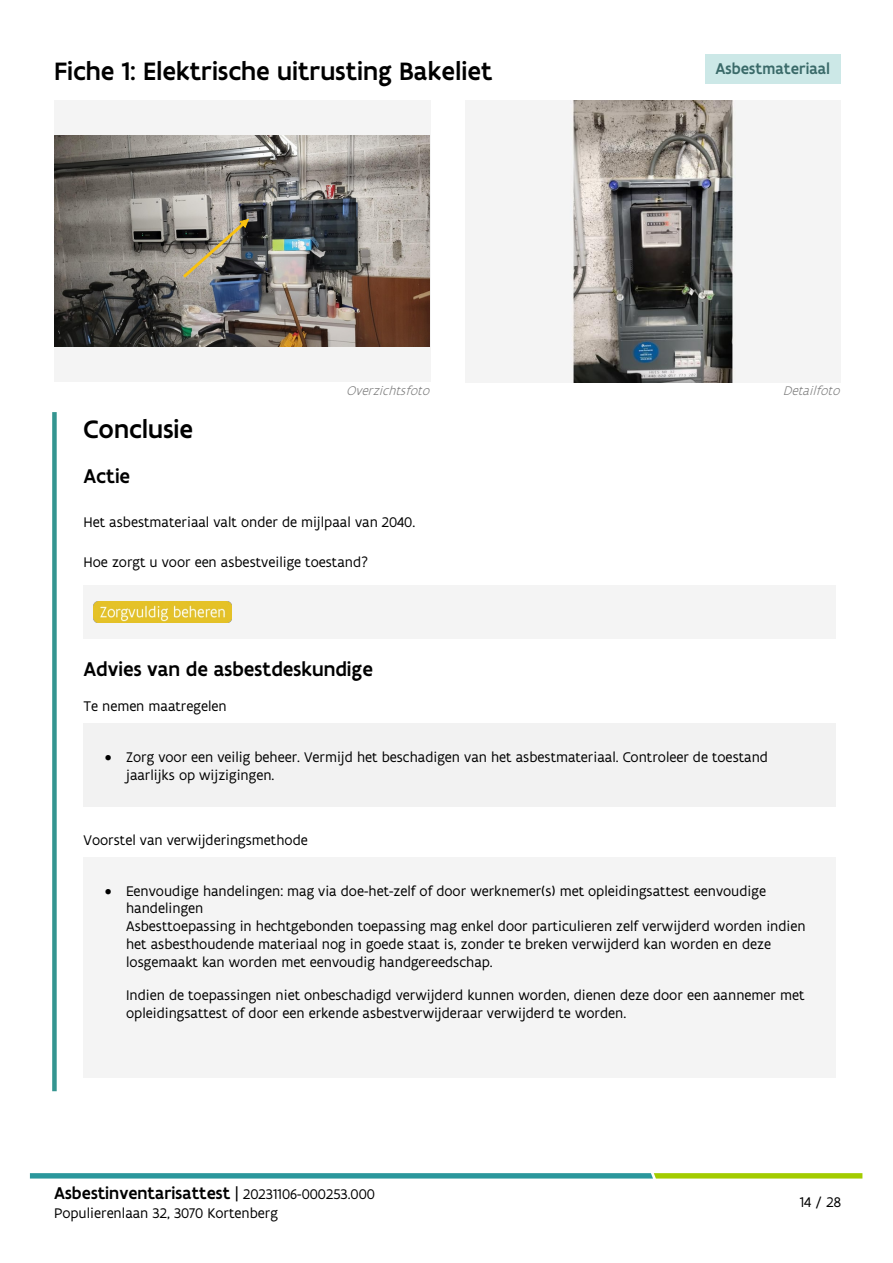
<style>
.page{position:relative;width:893px;height:1263px;background:#fff}
.page>*{position:absolute;margin:0;border:0;box-sizing:border-box;transform-origin:0 0}
.t1{font:500 27px "Flanders Art Sans";color:#000}
.t2{font:500 21px "Flanders Art Sans";color:#000}
.t3{font:500 18px "Flanders Art Sans";color:#000}
.t4{font:500 16.5px "Flanders Art Sans";letter-spacing:-.005em;color:#3a6a69}
.t5{font:15px/17.9px "Flanders Art Sans";color:#000}
.t6{font:italic 300 13.5px "Flanders Art Sans";color:#808080}
.s1{font-weight:400}
.s2{font-weight:400;font-size:15px}
</style>
<div class="page">
<svg style="left:30px;top:1173px;width:832px;height:5px;background:#4ea779"></svg>
<div style="left:705px;top:54px;width:136px;height:30px;background:#cce8e7"></div>
<div style="left:54px;top:101px;width:376px;height:281px;background:#f4f4f4"></div>
<div style="left:83px;top:586px;width:753px;height:53px;background:#f4f4f4"></div>
<div style="left:83px;top:723px;width:753px;height:84px;background:#f2f2f2"></div>
<div style="left:83px;top:857px;width:753px;height:221px;background:#f4f4f4"></div>
<img style="left:54px;top:136px;width:376px;height:211px">
<svg style="left:184px;top:219px;width:65px;height:58px;background:#888172"></svg>
<img style="left:465px;top:101px;width:376px;height:281px">
<div style="left:52px;top:412px;width:5px;height:679px;background:#349590"></div>
<img style="left:94px;top:602px;width:137px;height:21px">
<h1 class="t1" style="left:54px;top:62px;width:440px">Fiche 1: Elektrische uitrusting Bakeliet</h1>
<p class="t4" style="left:716px;top:64px;width:116px">Asbestmateriaal</p>
<p class="t6" style="left:346px;top:383px;width:89px">Overzichtsfoto</p>
<p class="t6" style="left:783px;top:383px;width:63px">Detailfoto</p>
<h1 class="t1" style="left:84px;top:420px;width:111px">Conclusie</h1>
<h2 class="t2" style="left:83px;top:469px;width:48px">Actie</h2>
<p class="t5" style="left:84px;top:515px;width:333px">Het asbestmateriaal valt onder de mijlpaal van 2040.</p>
<p class="t5" style="left:84px;top:555px;width:286px">Hoe zorgt u voor een asbestveilige toestand?</p>
<h2 class="t2" style="left:83px;top:663px;width:291px">Advies van de asbestdeskundige</h2>
<p class="t5" style="left:83px;top:699px;width:145px">Te nemen maatregelen</p>
<p class="t5" style="left:126px;top:750px;width:643px;text-indent:-21px">• Zorg voor een veilig beheer. Vermijd het beschadigen van het asbestmateriaal. Controleer de toestand jaarlijks op wijzigingen.</p>
<p class="t5" style="left:84px;top:833px;width:226px">Voorstel van verwijderingsmethode</p>
<p class="t5" style="left:126px;top:884px;width:681px;text-indent:-21px">• Eenvoudige handelingen: mag via doe-het-zelf of door werknemer(s) met opleidingsattest eenvoudige handelingen<br>Asbesttoepassing in hechtgebonden toepassing mag enkel door particulieren zelf verwijderd worden indien het asbesthoudende materiaal nog in goede staat is, zonder te breken verwijderd kan worden en deze losgemaakt kan worden met eenvoudig handgereedschap.</p>
<p class="t5" style="left:126px;top:988px;width:680px">Indien de toepassingen niet onbeschadigd verwijderd kunnen worden, dienen deze door een aannemer met opleidingsattest of door een erkende asbestverwijderaar verwijderd te worden.</p>
<p class="t3" style="left:54px;top:1187px;width:322px">Asbestinventarisattest <span class="s1">|</span> <span class="s2">20231106-000253.000</span></p>
<p class="t5" style="left:54px;top:1206px;width:225px">Populierenlaan 32, 3070 Kortenberg</p>
<p class="t5" style="left:800px;top:1195px;width:43px">14 / 28</p>
</div>
